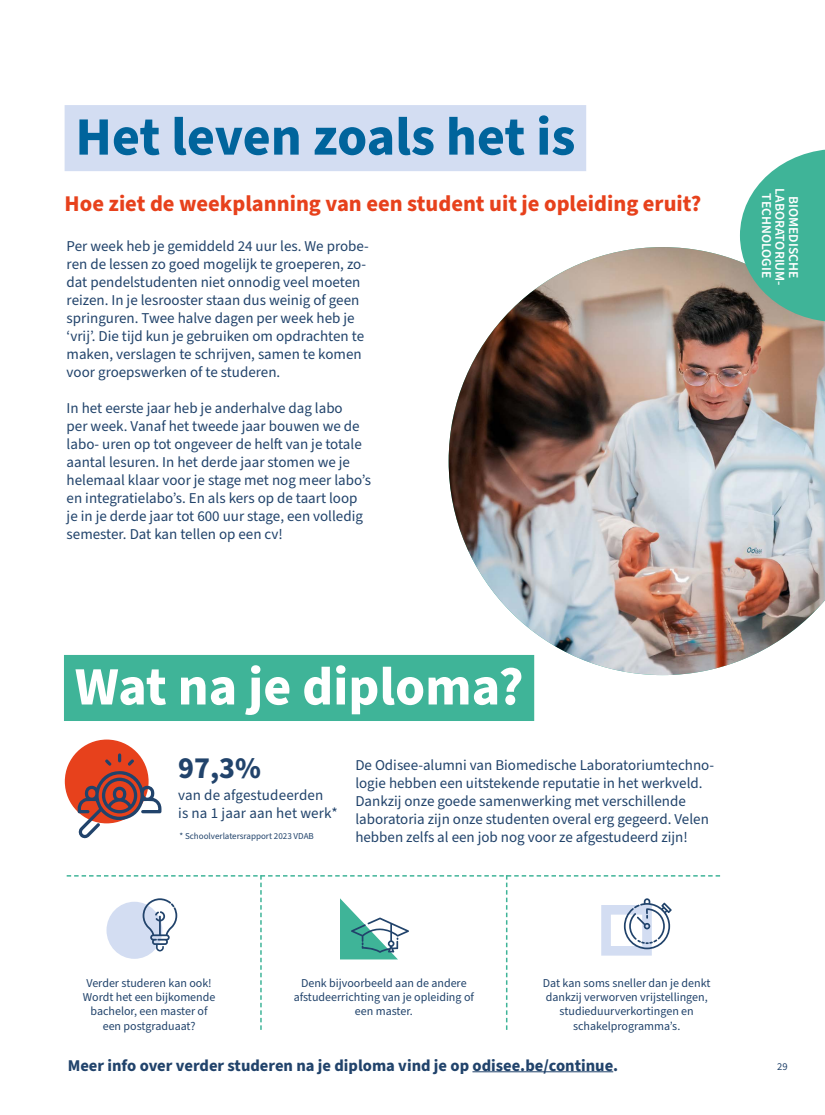
<style>
.page{position:relative;width:825px;height:1115px;background:#fff}
.page>*{position:absolute;margin:0;border:0;box-sizing:border-box;transform-origin:0 0}
.t1{font:700 54px "Source Sans Pro";color:#00649c}
.t2{font:700 54px "Source Sans Pro";color:#fff}
.t3{font:700 30px "Source Sans Pro";color:#21436b}
.t4{font:700 22.5px "Source Sans Pro";color:#e7411c}
.t5{font:700 16.5px "Source Sans Pro";color:#21436b}
.t6{font:15px/18px "Source Sans Pro";color:#21436b}
.t7{font:600 13.5px/13.5px "Source Sans Pro";color:#fff;text-align:center}
.t8{font:12px/14.4px "Source Sans Pro";color:#21436b;text-align:center}
.t9{font:10.5px "Source Sans Pro";color:#21436b}
.t10{font:9px "Source Sans Pro";color:#21436b}
</style>
<div class="page">
<div style="left:65px;top:105px;width:521px;height:66px;background:#d3ddf2"></div>
<div style="left:64px;top:654px;width:470px;height:66px;background:#3fb498"></div>
<svg style="left:67px;top:875px;width:653px;height:154px"></svg>
<hr style="left:472px;top:1070px;width:141px;height:1px;background:#21436b">
<img style="left:449px;top:247px;width:376px;height:428px">
<svg style="left:740px;top:149px;width:85px;height:173px;background:#5fb69f"></svg>
<div style="left:65px;top:739px;width:84px;height:84px;background:#e7411c;border-radius:50%"></div>
<svg style="left:78px;top:753px;width:83px;height:85px"></svg>
<h1 class="t1" style="left:75px;top:100px;width:501px">Het leven zoals het is</h1>
<h3 class="t4" style="left:65px;top:188px;width:638px">Hoe ziet de weekplanning van een student uit je opleiding eruit?</h3>
<p class="t6" style="left:67px;top:237px;width:304px">Per week heb je gemiddeld 24 uur les. We probe&shy;ren de lessen zo goed mogelijk te groeperen, zo&shy;dat pendelstudenten niet onnodig veel moeten reizen. In je lesrooster staan dus weinig of geen springuren. Twee halve dagen per week heb je ‘vrij’. Die tijd kun je gebruiken om opdrachten te maken, verslagen te schrijven, samen te komen voor groepswerken of te studeren.</p>
<p class="t6" style="left:67px;top:399px;width:306px">In het eerste jaar heb je anderhalve dag labo<br>per week. Vanaf het tweede jaar bouwen we de labo- uren op tot ongeveer de helft van je totale aantal lesuren. In het derde jaar stomen we je helemaal klaar voor je stage met nog meer labo’s en integratielabo’s. En als kers op de taart loop je in je derde jaar tot 600 uur stage, een volledig semester. Dat kan tellen op een cv!</p>
<p class="t7" style="left:800px;top:188px;width:99px;rotate:90deg">BIOMEDISCHE<br>LABORATORIUM-<br>TECHNOLOGIE</p>
<h1 class="t2" style="left:75px;top:649px;width:450px">Wat na je diploma?</h1>
<h2 class="t3" style="left:178px;top:747px;width:84px">97,3%</h2>
<p class="t6" style="left:178px;top:786px;width:161px">van de afgestudeerden<br>is na 1 jaar aan het werk*</p>
<p class="t10" style="left:179px;top:829px;width:136px">* Schoolverlatersrapport 2023 VDAB</p>
<p class="t6" style="left:355px;top:755px;width:360px">De Odisee-alumni van Biomedische Laboratoriumtechno&shy;logie hebben een uitstekende reputatie in het werkveld.<br>Dankzij onze goede samenwerking met verschillende laboratoria zijn onze studenten overal erg gegeerd. Velen hebben zelfs al een job nog voor ze afgestudeerd zijn!</p>
<p class="t8" style="left:83px;top:975px;width:134px">Verder studeren kan ook!<br>Wordt het een bijkomende bachelor, een master of een postgraduaat?</p>
<p class="t5" style="left:68px;top:1053px;width:552px">Meer info over verder studeren na je diploma vind je op odisee.be/continue.</p>
<p class="t8" style="left:294px;top:975px;width:182px">Denk bijvoorbeeld aan de andere afstudeerrichting van je opleiding of een master.</p>
<p class="t8" style="left:543px;top:975px;width:169px">Dat kan soms sneller dan je denkt dankzij verworven vrijstellingen, studieduurverkortingen en schakelprogramma’s.</p>
<p class="t9" style="left:777px;top:1059px;width:12px">29</p>
</div>
